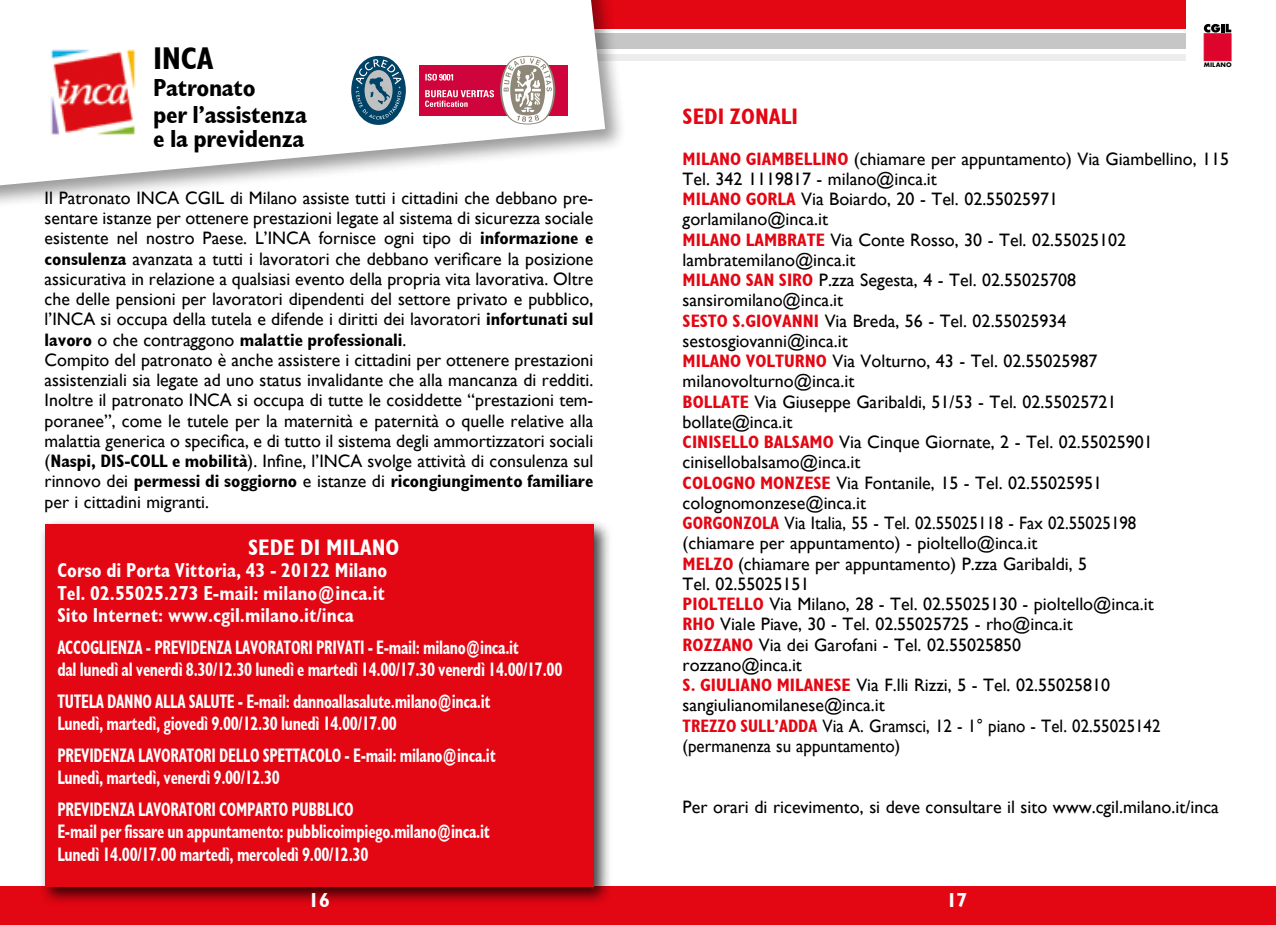
<style>
.page{position:relative;width:1276px;height:925px;background:#fff}
.page>*{position:absolute;margin:0;border:0;box-sizing:border-box;transform-origin:0 0}
.t1{font:700 condensed 31.5px "Gill Sans";color:#000}
.t2{font:700 condensed 24.75px/27px "Gill Sans";letter-spacing:-.015em;color:#000}
.t3{font:700 condensed 22.5px "Gill Sans";color:#fff}
.t4{font:700 condensed 22.5px "Gill Sans";color:#e30613}
.t5{font:700 condensed 20.25px/22.5px "Gill Sans";color:#fff;text-align:justify;scale:.93 1}
.t6{font:700 condensed 20.25px "Gill Sans";color:#fff}
.t7{font:700 condensed 19.57px/22.5px "Gill Sans";letter-spacing:-.02em;color:#fff;scale:.79 1}
.t8{font:18px/20.2px "Gill Sans";color:#000}
.t9{font:700 6.08px "Futura";color:#000}
.s1{font-weight:700;font-stretch:condensed}
.s2{font-weight:700;font-stretch:condensed;color:#e30613}
</style>
<div class="page">
<div style="left:0;top:887px;width:1276px;height:38px;background:#e30613"></div>
<div style="left:39px;top:518px;width:574px;height:388px;background:#000;opacity:.75"></div>
<div style="left:45px;top:524px;width:548px;height:363px;background:#e30613"></div>
<div style="left:0;top:0;width:1276px;height:29px;background:#e30613"></div>
<div style="left:0;top:54px;width:1276px;height:7px;background:#ededed"></div>
<div style="left:0;top:33px;width:1276px;height:16px;background:#c6c6c6"></div>
<div style="left:0;top:0;width:627px;height:214px;background:#000;opacity:.4"></div>
<svg style="left:0;top:0;width:605px;height:185px"></svg>
<img style="left:46px;top:45px;width:91px;height:92px">
<div style="left:351px;top:56px;width:55px;height:69px;background:#004366;border-radius:50%"></div>
<svg style="left:356px;top:59px;width:45px;height:61px"></svg>
<div style="left:419px;top:65px;width:149px;height:51px;background:#d0043c"></div>
<svg style="left:425px;top:90px;width:69px;height:17px"></svg>
<svg style="left:500px;top:56px;width:55px;height:69px"></svg>
<svg style="left:425px;top:74px;width:28px;height:7px"></svg>
<div style="left:1186px;top:0;width:90px;height:82px;background:#fff"></div>
<div style="left:1203px;top:33px;width:28px;height:28px;background:#dd052b;border:1px solid #dd052b"></div>
<svg style="left:1203px;top:24px;width:28px;height:9px"></svg>
<h1 class="t1" style="left:153px;top:39px;width:62px">INCA</h1>
<h2 class="t2" style="left:153px;top:74px;width:155px">Patronato<br>per l’assistenza</h2>
<h2 class="t2" style="left:153px;top:125px;width:153px">e la previdenza</h2>
<p class="t8" style="left:45px;top:187px;width:550px">Il Patronato INCA CGIL di Milano assiste tutti i cittadini che debbano pre&shy;sentare istanze per ottenere prestazioni legate al sistema di sicurezza sociale esistente nel nostro Paese. L’INCA fornisce ogni tipo di <span class="s1">informazione e consulenza</span> avanzata a tutti i lavoratori che debbano verificare la posizione assicurativa in relazione a qualsiasi evento della propria vita lavorativa. Oltre che delle pensioni per lavoratori dipendenti del settore privato e pubblico, l’INCA si occupa della tutela e difende i diritti dei lavoratori <span class="s1">infortunati sul lavoro</span> o che contraggono <span class="s1">malattie professionali</span>.<br>Compito del patronato è anche assistere i cittadini per ottenere prestazioni assistenziali sia legate ad uno status invalidante che alla mancanza di redditi.<br>Inoltre il patronato INCA si occupa di tutte le cosiddette “prestazioni tem&shy;poranee”, come le tutele per la maternità e paternità o quelle relative alla malattia generica o specifica, e di tutto il sistema degli ammortizzatori sociali (<span class="s1">Naspi, DIS-COLL e mobilità</span>). Infine, l’INCA svolge attività di consulenza sul rinnovo dei <span class="s1">permessi di soggiorno</span> e istanze di <span class="s1">ricongiungimento familiare </span>per i cittadini migranti.</p>
<p class="t3" style="left:248px;top:533px;width:153px">SEDE DI MILANO</p>
<p class="t5" style="left:57px;top:559px;width:356px">Corso di Porta Vittoria, 43 - 20122 Milano Tel. 02.55025.273 E-mail: milano@inca.it Sito Internet: www.cgil.milano.it/inca</p>
<p class="t7" style="left:57px;top:635px;width:641px">ACCOGLIENZA - PREVIDENZA LAVORATORI PRIVATI - E-mail: milano@inca.it<br>dal lunedì al venerdì 8.30/12.30 lunedì e martedì 14.00/17.30 venerdì 14.00/17.00</p>
<p class="t7" style="left:57px;top:689px;width:550px">TUTELA DANNO ALLA SALUTE - E-mail: dannoallasalute.milano@inca.it<br>Lunedì, martedì, giovedì 9.00/12.30 lunedì 14.00/17.00</p>
<p class="t7" style="left:57px;top:743px;width:556px">PREVIDENZA LAVORATORI DELLO SPETTACOLO - E-mail: milano@inca.it<br>Lunedì, martedì, venerdì 9.00/12.30</p>
<p class="t7" style="left:57px;top:797px;width:549px">PREVIDENZA LAVORATORI COMPARTO PUBBLICO<br>E-mail per fissare un appuntamento: pubblicoimpiego.milano@inca.it<br>Lunedì 14.00/17.00 martedì, mercoledì 9.00/12.30</p>
<p class="t6" style="left:308px;top:888px;width:23px">16</p>
<p class="t9" style="left:1203px;top:60px;width:29px">MILANO</p>
<p class="t4" style="left:682px;top:103px;width:117px">SEDI ZONALI</p>
<p class="t8" style="left:682px;top:148px;width:548px"><span class="s2">MILANO GIAMBELLINO</span> (chiamare per appuntamento) Via Giambellino, 115<br>Tel. 342 1119817 - milano@inca.it<br><span class="s2">MILANO GORLA</span> Via Boiardo, 20 - Tel. 02.55025971<br>gorlamilano@inca.it<br><span class="s2">MILANO LAMBRATE</span> Via Conte Rosso, 30 - Tel. 02.55025102 lambratemilano@inca.it<br><span class="s2">MILANO SAN SIRO</span> P.zza Segesta, 4 - Tel. 02.55025708 sansiromilano@inca.it<br><span class="s2">SESTO S.GIOVANNI</span> Via Breda, 56 - Tel. 02.55025934 sestosgiovanni@inca.it<br><span class="s2">MILANO VOLTURNO</span> Via Volturno, 43 - Tel. 02.55025987 milanovolturno@inca.it<br><span class="s2">BOLLATE</span> Via Giuseppe Garibaldi, 51/53 - Tel. 02.55025721 bollate@inca.it<br><span class="s2">CINISELLO BALSAMO</span> Via Cinque Giornate, 2 - Tel. 02.55025901 cinisellobalsamo@inca.it<br><span class="s2">COLOGNO MONZESE</span> Via Fontanile, 15 - Tel. 02.55025951 colognomonzese@inca.it<br><span class="s2">GORGONZOLA</span> Via Italia, 55 - Tel. 02.55025118 - Fax 02.55025198<br>(chiamare per appuntamento) - pioltello@inca.it<br><span class="s2">MELZO</span> (chiamare per appuntamento) P.zza Garibaldi, 5<br>Tel. 02.55025151<br><span class="s2">PIOLTELLO</span> Via Milano, 28 - Tel. 02.55025130 - pioltello@inca.it<br><span class="s2">RHO</span> Viale Piave, 30 - Tel. 02.55025725 - rho@inca.it<br><span class="s2">ROZZANO</span> Via dei Garofani - Tel. 02.55025850<br>rozzano@inca.it<br><span class="s2">S. GIULIANO MILANESE</span> Via F.lli Rizzi, 5 - Tel. 02.55025810 sangiulianomilanese@inca.it<br><span class="s2">TREZZO SULL’ADDA</span> Via A. Gramsci, 12 - 1° piano - Tel. 02.55025142 (permanenza su appuntamento)</p>
<p class="t8" style="left:682px;top:796px;width:538px">Per orari di ricevimento, si deve consultare il sito www.cgil.milano.it/inca</p>
<p class="t6" style="left:946px;top:888px;width:23px">17</p>
</div>
